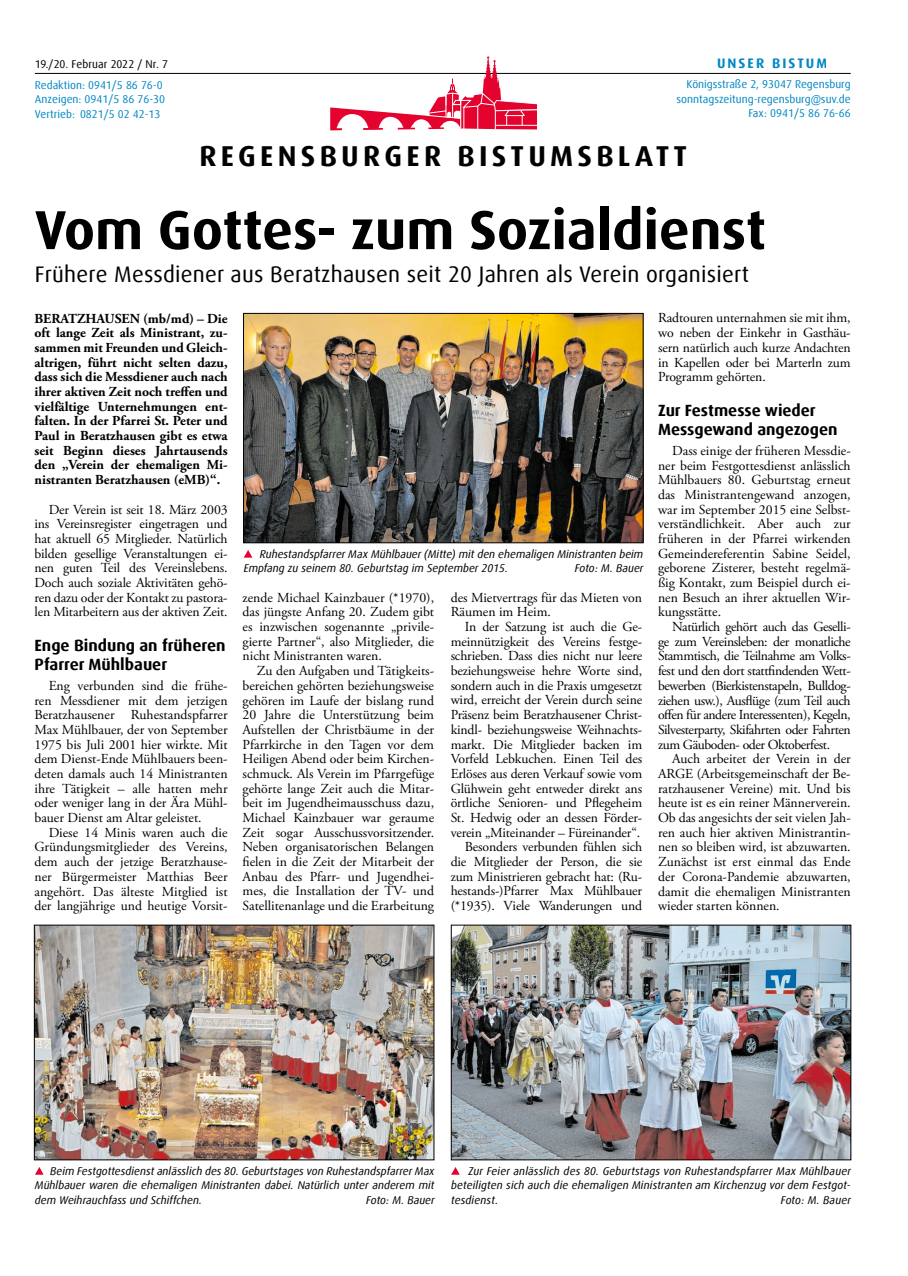
<style>
.page{position:relative;width:908px;height:1276px;background:#fff}
.page>*{position:absolute;margin:0;border:0;box-sizing:border-box;transform-origin:0 0}
.t1{font:700 55px "Dax Offc Pro";color:#000}
.t2{font:700 28.75px "Dax Offc Pro";letter-spacing:.15em;color:#000}
.t3{font:22.5px "Dax Offc Pro";letter-spacing:.01em;color:#000}
.t4{font:700 16.25px/18.8px "Dax Offc Pro";color:#000}
.t5{font:13.75px/14.6px "Adobe Garamond Pro";letter-spacing:-.01em;color:#000;text-align:justify}
.t6{font:700 13.75px/14.6px "Adobe Garamond Pro";color:#000;text-align:justify}
.t7{font:700 13.75px "Dax Offc Pro";letter-spacing:.15em;color:#0088c3}
.t8{font:italic 11.25px/14.8px "Dax Offc Pro";color:#000;text-align:justify}
.t9{font:11.25px/14.8px "Dax Offc Pro";color:#0088c3}
.t10{font:11.25px "Dax Offc Pro";letter-spacing:.01em;color:#000}
</style>
<div class="page">
<img style="left:245px;top:315px;width:396px;height:226px">
<div style="left:243px;top:313px;width:400px;height:230px;border:1px solid #000"></div>
<svg style="left:244px;top:550px;width:8px;height:7px"></svg>
<img style="left:36px;top:927px;width:396px;height:231px">
<div style="left:34px;top:925px;width:400px;height:235px;border:1px solid #000"></div>
<svg style="left:35px;top:1167px;width:9px;height:7px"></svg>
<img style="left:453px;top:927px;width:395px;height:231px">
<div style="left:451px;top:925px;width:399px;height:235px;border:1px solid #000"></div>
<svg style="left:451px;top:1167px;width:8px;height:7px"></svg>
<hr style="left:35px;top:73px;width:815px;height:1px;background:#000">
<svg style="left:330px;top:56px;width:210px;height:74px"></svg>
<p class="t10" style="left:35px;top:57px;width:134px">19./20. Februar 2022 / Nr. 7</p>
<p class="t7" style="left:716px;top:54px;width:112px">UNSER BISTUM</p>
<p class="t9" style="left:35px;top:77px;width:132px">Redaktion: 0941/5 86 76-0<br>Anzeigen: 0941/5 86 76-30<br>Vertrieb: 0821/5 02 42-13</p>
<p class="t9" style="left:676px;top:77px;width:176px;text-align:right">Königsstraße 2, 93047 Regensburg sonntagszeitung-regensburg@suv.de<br>Fax: 0941/5 86 76-66</p>
<h2 class="t2" style="left:199px;top:137px;width:489px">REGENSBURGER BISTUMSBLATT</h2>
<h1 class="t1" style="left:35px;top:194px;width:732px">Vom Gottes- zum Sozialdienst</h1>
<h3 class="t3" style="left:35px;top:259px;width:715px">Frühere Messdiener aus Beratzhausen seit 20 Jahren als Verein organisiert</h3>
<p class="t6" style="left:34px;top:311px;width:194px">BERATZHAUSEN (mb/md) – Die oft lange Zeit als Ministrant, zu&shy;sammen mit Freunden und Gleich&shy;altrigen, führt nicht selten dazu, dass sich die Messdiener auch nach ihrer aktiven Zeit noch treffen und vielfältige Unternehmungen ent&shy;falten. In der Pfarrei St. Peter und Paul in Beratzhausen gibt es etwa seit Beginn dieses Jahrtausends den „Verein der ehemaligen Mi&shy;nistranten Beratzhausen (eMB)“.</p>
<p class="t5" style="left:34px;top:502px;width:194px;text-indent:14px">Der Verein ist seit 18. März 2003 ins Vereinsregister eingetragen und hat aktuell 65 Mitglieder. Natürlich bilden gesellige Veranstaltungen ei&shy;nen guten Teil des Vereinslebens.<br>Doch auch soziale Aktivitäten gehö&shy;ren dazu oder der Kontakt zu pastora&shy;len Mitarbeitern aus der aktiven Zeit.</p>
<p class="t4" style="left:34px;top:636px;width:192px">Enge Bindung an früheren<br>Pfarrer Mühlbauer</p>
<p class="t5" style="left:34px;top:678px;width:194px;text-indent:14px">Eng verbunden sind die frühe&shy;ren Messdiener mit dem jetzigen Beratzhausener Ruhestandspfarrer Max Mühlbauer, der von September 1975 bis Juli 2001 hier wirkte. Mit dem Dienst-Ende Mühlbauers been&shy;deten damals auch 14 Ministranten ihre Tätigkeit – alle hatten mehr oder weniger lang in der Ära Mühl&shy;bauer Dienst am Altar geleistet.</p>
<p class="t5" style="left:34px;top:825px;width:194px;text-indent:14px">Diese 14 Minis waren auch die Gründungsmitglieder des Vereins, dem auch der jetzige Beratzhause&shy;ner Bürgermeister Matthias Beer angehört. Das älteste Mitglied ist der langjährige und heutige Vorsit-</p>
<p class="t8" style="left:243px;top:546px;width:401px;text-indent:16px">Ruhestandspfarrer Max Mühlbauer (Mitte) mit den ehemaligen Ministranten beim<br>Empfang zu seinem 80. Geburtstag im September 2015.</p>
<p class="t8" style="left:574px;top:561px;width:70px">Foto: M. Bauer</p>
<p class="t5" style="left:242px;top:590px;width:193px">zende Michael Kainzbauer (*1970), das jüngste Anfang 20. Zudem gibt es inzwischen sogenannte „privile&shy;gierte Partner“, also Mitglieder, die nicht Ministranten waren.</p>
<p class="t5" style="left:242px;top:664px;width:193px;text-indent:14px">Zu den Aufgaben und Tätigkeits&shy;bereichen gehörten beziehungsweise gehören im Laufe der bislang rund 20 Jahre die Unterstützung beim Aufstellen der Christbäume in der Pfarrkirche in den Tagen vor dem Heiligen Abend oder beim Kirchen&shy;schmuck. Als Verein im Pfarrgefüge gehörte lange Zeit auch die Mitar&shy;beit im Jugendheimausschuss dazu, Michael Kainzbauer war geraume Zeit sogar Ausschussvorsitzender.<br>Neben organisatorischen Belangen fielen in die Zeit der Mitarbeit der Anbau des Pfarr- und Jugendhei&shy;mes, die Installation der TV- und Satellitenanlage und die Erarbeitung</p>
<p class="t5" style="left:450px;top:590px;width:193px">des Mietvertrags für das Mieten von<br>Räumen im Heim.</p>
<p class="t5" style="left:450px;top:620px;width:193px;text-align:right">In der Satzung ist auch die Ge&shy;meinnützigkeit des Vereins festge&shy;schrieben. Dass dies nicht nur leere beziehungsweise hehre Worte sind, sondern auch in die Praxis umgesetzt wird, erreicht der Verein durch seine Präsenz beim Beratzhausener Christ&shy;kindl- beziehungsweise Weihnachts&shy;markt. Die Mitglieder backen im Vorfeld Lebkuchen. Einen Teil des Erlöses aus deren Verkauf sowie vom Glühwein geht entweder direkt ans örtliche Senioren- und Pflegeheim St. Hedwig oder an dessen Förder&shy;verein „Miteinander – Füreinander“.<br>Besonders verbunden fühlen sich die Mitglieder der Person, die sie zum Ministrieren gebracht hat: (Ru&shy;hestands-)Pfarrer Max Mühlbauer (*1935). Viele Wanderungen und</p>
<p class="t5" style="left:657px;top:311px;width:194px">Radtouren unternahmen sie mit ihm, wo neben der Einkehr in Gasthäu&shy;sern natürlich auch kurze Andachten in Kapellen oder bei Marterln zum Programm gehörten.</p>
<p class="t4" style="left:657px;top:401px;width:181px">Zur Festmesse wieder<br>Messgewand angezogen</p>
<p class="t5" style="left:657px;top:443px;width:194px;text-indent:14px">Dass einige der früheren Messdie&shy;ner beim Festgottesdienst anlässlich Mühlbauers 80. Geburtstag erneut das Ministrantengewand anzogen, war im September 2015 eine Selbst&shy;verständlichkeit. Aber auch zur früheren in der Pfarrei wirkenden Gemeindereferentin Sabine Seidel, geborene Zisterer, besteht regelmä&shy;ßig Kontakt, zum Beispiel durch ei&shy;nen Besuch an ihrer aktuellen Wir&shy;kungsstätte.</p>
<p class="t5" style="left:657px;top:620px;width:194px;text-indent:14px">Natürlich gehört auch das Geselli&shy;ge zum Vereinsleben: der monatliche Stammtisch, die Teilnahme am Volks&shy;fest und den dort stattfindenden Wett&shy;bewerben (Bierkistenstapeln, Bulldog&shy;ziehen usw.), Ausflüge (zum Teil auch offen für andere Interessenten), Kegeln, Silvesterparty, Skifahrten oder Fahrten zum Gäuboden- oder Oktoberfest.</p>
<p class="t5" style="left:657px;top:752px;width:194px;text-indent:14px">Auch arbeitet der Verein in der ARGE (Arbeitsgemeinschaft der Be&shy;ratzhausener Vereine) mit. Und bis heute ist es ein reiner Männerverein.<br>Ob das angesichts der seit vielen Jah&shy;ren auch hier aktiven Ministrantin&shy;nen so bleiben wird, ist abzuwarten.<br>Zunächst ist erst einmal das Ende der Corona-Pandemie abzuwarten, damit die ehemaligen Ministranten wieder starten können.</p>
<p class="t8" style="left:35px;top:1163px;width:401px;text-indent:15px">Beim Festgottesdienst anlässlich des 80. Geburtstages von Ruhestandspfarrer Max Mühlbauer waren die ehemaligen Ministranten dabei. Natürlich unter anderem mit dem Weihrauchfass und Schiffchen.</p>
<p class="t8" style="left:366px;top:1193px;width:70px">Foto: M. Bauer</p>
<p class="t8" style="left:451px;top:1163px;width:401px;text-indent:17px">Zur Feier anlässlich des 80. Geburtstags von Ruhestandspfarrer Max Mühlbauer beteiligten sich auch die ehemaligen Ministranten am Kirchenzug vor dem Festgot&shy;tesdienst.</p>
<p class="t8" style="left:780px;top:1193px;width:72px">Foto: M. Bauer</p>
</div>
